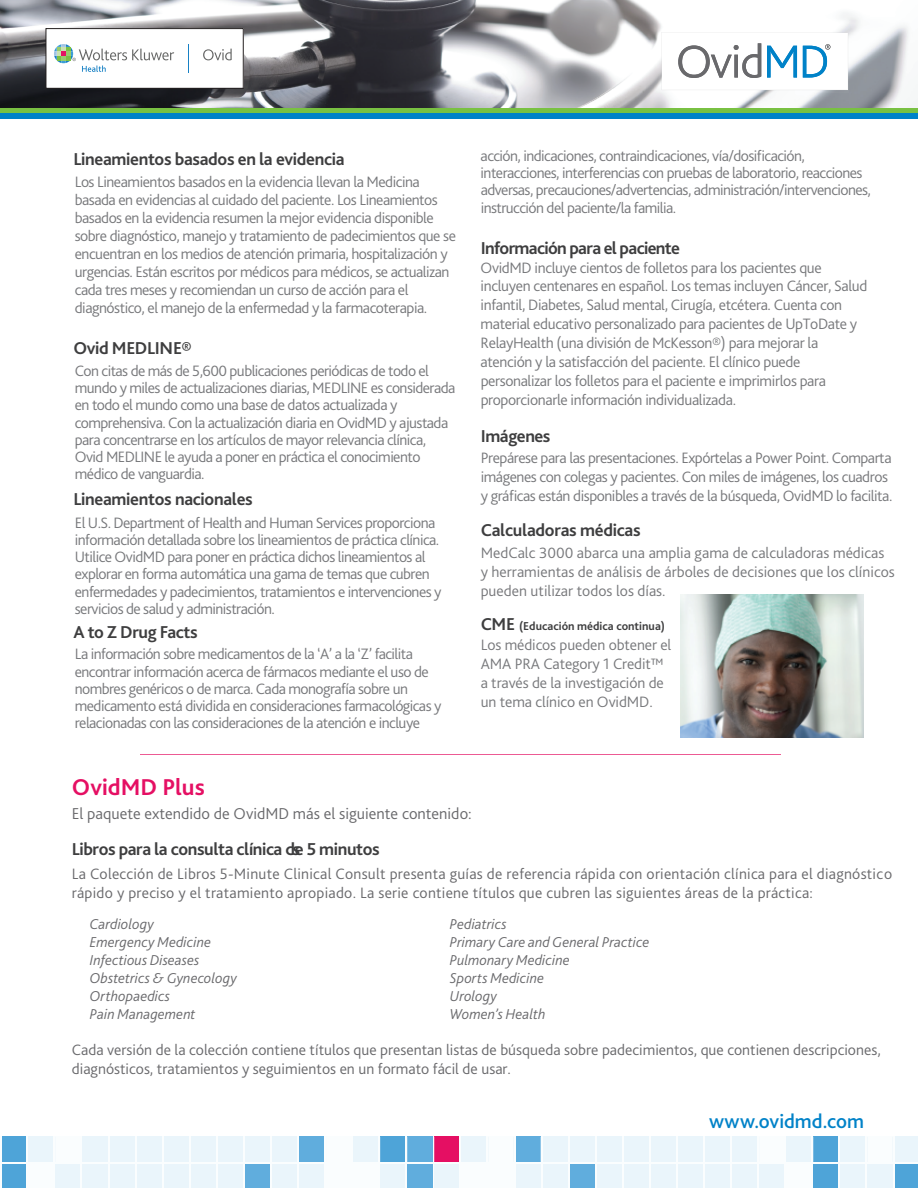
<style>
.page{position:relative;width:918px;height:1188px;background:#fff}
.page>*{position:absolute;margin:0;border:0;box-sizing:border-box;transform-origin:0 0}
.t1{font:700 24px "Bliss 2";color:#e50f63}
.t2{font:500 20.55px "Bliss 2";color:#0082c8}
.t3{font:700 18px "Bliss 2";letter-spacing:-.02em;color:#3e3e3f}
.t4{font:300 16.5px "Bliss 2";color:#69696c}
.t5{font:300 15.75px/17.2px "Bliss 2";letter-spacing:-.03em;color:#77787b}
.t6{font:300 15.75px/18.9px "Bliss 2";letter-spacing:.015em;color:#69696c}
.t7{font:300 15.75px/18.9px "Bliss 2";color:#77787b}
.t8{font:300 15.75px/18.9px "Bliss 2";letter-spacing:-.005em;color:#77787b}
.t9{font:italic 300 15px/18px "Bliss 2";letter-spacing:.005em;color:#69696c}
.t10{font:700 12px "Bliss 2";color:#3e3e3f}
.s1{font-size:18px}
</style>
<div class="page">
<img style="left:0;top:0;width:918px;height:108px">
<div style="left:46px;top:29px;width:197px;height:59px;background:#fff"></div>
<div style="left:46px;top:28px;width:197px;height:60px;border:1px solid #231f20"></div>
<div style="left:47px;top:37px;width:195px;height:43px;background:#fff"></div>
<svg style="left:203px;top:49px;width:29px;height:11px"></svg>
<svg style="left:54px;top:44px;width:120px;height:28px"></svg>
<div style="left:0;top:108px;width:918px;height:8px;background:#79c142"></div>
<div style="left:0;top:113px;width:918px;height:6px;background:#0082c8"></div>
<svg style="left:660px;top:31px;width:189px;height:61px"></svg>
<svg style="left:2px;top:1137px;width:916px;height:51px"></svg>
<div style="left:380px;top:1164px;width:25px;height:24px;background:#eaf5fb"></div>
<div style="left:353px;top:1137px;width:25px;height:25px;background:#eaf5fb"></div>
<div style="left:299px;top:1164px;width:25px;height:24px;background:#eaf5fb"></div>
<div style="left:272px;top:1137px;width:25px;height:25px;background:#eaf5fb"></div>
<div style="left:272px;top:1164px;width:25px;height:24px;background:#eaf5fb"></div>
<div style="left:245px;top:1137px;width:25px;height:25px;background:#eaf5fb"></div>
<div style="left:218px;top:1137px;width:25px;height:25px;background:#eaf5fb"></div>
<div style="left:218px;top:1164px;width:25px;height:24px;background:#eaf5fb"></div>
<div style="left:191px;top:1137px;width:25px;height:25px;background:#eaf5fb"></div>
<div style="left:191px;top:1164px;width:25px;height:24px;background:#eaf5fb"></div>
<div style="left:164px;top:1137px;width:25px;height:25px;background:#eaf5fb"></div>
<div style="left:164px;top:1164px;width:25px;height:24px;background:#eaf5fb"></div>
<div style="left:137px;top:1137px;width:25px;height:25px;background:#eaf5fb"></div>
<div style="left:137px;top:1164px;width:25px;height:24px;background:#eaf5fb"></div>
<div style="left:109px;top:1137px;width:26px;height:25px;background:#eaf5fb"></div>
<div style="left:109px;top:1164px;width:26px;height:24px;background:#eaf5fb"></div>
<div style="left:82px;top:1137px;width:26px;height:25px;background:#eaf5fb"></div>
<div style="left:82px;top:1164px;width:26px;height:24px;background:#eaf5fb"></div>
<div style="left:55px;top:1164px;width:25px;height:24px;background:#eaf5fb"></div>
<div style="left:28px;top:1137px;width:25px;height:25px;background:#eaf5fb"></div>
<hr style="left:0;top:1162px;width:432px;height:2px;background:#fafdfe">
<hr style="left:405px;top:1137px;width:2px;height:51px;background:#fafdfe">
<hr style="left:378px;top:1137px;width:2px;height:51px;background:#fafdfe">
<hr style="left:351px;top:1137px;width:2px;height:51px;background:#fafdfe">
<hr style="left:324px;top:1137px;width:2px;height:51px;background:#fafdfe">
<hr style="left:297px;top:1137px;width:2px;height:51px;background:#fafdfe">
<hr style="left:270px;top:1137px;width:2px;height:51px;background:#fafdfe">
<hr style="left:243px;top:1137px;width:2px;height:51px;background:#fafdfe">
<hr style="left:216px;top:1137px;width:2px;height:51px;background:#fafdfe">
<hr style="left:189px;top:1137px;width:2px;height:51px;background:#fafdfe">
<hr style="left:162px;top:1137px;width:2px;height:51px;background:#fafdfe">
<hr style="left:135px;top:1137px;width:2px;height:51px;background:#fafdfe">
<hr style="left:108px;top:1137px;width:1px;height:51px;background:#fafdfe">
<hr style="left:80px;top:1137px;width:2px;height:51px;background:#fafdfe">
<hr style="left:53px;top:1137px;width:2px;height:51px;background:#fafdfe">
<hr style="left:26px;top:1137px;width:2px;height:51px;background:#fafdfe">
<hr style="left:0;top:1137px;width:1px;height:51px;background:#fafdfe">
<svg style="left:661px;top:32px;width:187px;height:58px"></svg>
<hr style="left:140px;top:752px;width:643px;height:3px;background:#231f20">
<img style="left:681px;top:594px;width:183px;height:143px">
<p class="t3" style="left:74px;top:148px;width:273px">Lineamientos basados en la evidencia</p>
<p class="t5" style="left:75px;top:172px;width:383px;line-height:18px">Los Lineamientos basados en la evidencia llevan la Medicina basada en evidencias al cuidado del paciente. Los Lineamientos basados en la evidencia resumen la mejor evidencia disponible sobre diagnóstico, manejo y tratamiento de padecimientos que se encuentran en los medios de atención primaria, hospitalización y urgencias. Están escritos por médicos para médicos, se actualizan cada tres meses y recomiendan un curso de acción para el diagnóstico, el manejo de la enfermedad y la farmacoterapia.</p>
<p class="t3" style="left:73px;top:337px;width:120px">Ovid MEDLINE®</p>
<p class="t5" style="left:75px;top:362px;width:382px">Con citas de más de 5,600 publicaciones periódicas de todo el mundo y miles de actualizaciones diarias, MEDLINE es considerada en todo el mundo como una base de datos actualizada y comprehensiva. Con la actualización diaria en OvidMD y ajustada para concentrarse en los artículos de mayor relevancia clínica, Ovid MEDLINE le ayuda a poner en práctica el conocimiento médico de vanguardia.</p>
<p class="t5" style="left:75px;top:513px;width:368px">El U.S. Department of Health and Human Services proporciona información detallada sobre los lineamientos de práctica clínica.<br>Utilice OvidMD para poner en práctica dichos lineamientos al explorar en forma automática una gama de temas que cubren enfermedades y padecimientos, tratamientos e intervenciones y servicios de salud y administración.</p>
<p class="t5" style="left:75px;top:645px;width:368px">La información sobre medicamentos de la ‘A’ a la ‘Z’ facilita encontrar información acerca de fármacos mediante el uso de nombres genéricos o de marca. Cada monografía sobre un medicamento está dividida en consideraciones farmacológicas y relacionadas con las consideraciones de la atención e incluye</p>
<p class="t3" style="left:74px;top:488px;width:181px">Lineamientos nacionales</p>
<p class="t3" style="left:74px;top:621px;width:126px">A to Z Drug Facts</p>
<p class="t5" style="left:481px;top:147px;width:392px">acción, indicaciones, contraindicaciones, vía/dosificación, interacciones, interferencias con pruebas de laboratorio, reacciones adversas, precauciones/advertencias, administración/intervenciones, instrucción del paciente/la familia.</p>
<p class="t3" style="left:481px;top:237px;width:201px">Información para el paciente</p>
<p class="t5" style="left:481px;top:258px;width:388px;line-height:18.9px">OvidMD incluye cientos de folletos para los pacientes que incluyen centenares en español. Los temas incluyen Cáncer, Salud infantil, Diabetes, Salud mental, Cirugía, etcétera. Cuenta con material educativo personalizado para pacientes de UpToDate y RelayHealth (una división de McKesson®) para mejorar la atención y la satisfacción del paciente. El clínico puede personalizar los folletos para el paciente e imprimirlos para proporcionarle información individualizada.</p>
<p class="t3" style="left:481px;top:425px;width:71px">Imágenes</p>
<p class="t5" style="left:481px;top:448px;width:413px;line-height:18.9px">Prepárese para las presentaciones. Expórtelas a Power Point. Comparta imágenes con colegas y pacientes. Con miles de imágenes, los cuadros y gráficas están disponibles a través de la búsqueda, OvidMD lo facilita.</p>
<p class="t3" style="left:481px;top:518px;width:161px">Calculadoras médicas</p>
<p class="t7" style="left:481px;top:543px;width:416px">MedCalc 3000 abarca una amplia gama de calculadoras médicas y herramientas de análisis de árboles de decisiones que los clínicos pueden utilizar todos los días.</p>
<p class="t10" style="left:481px;top:619px;width:186px"><span class="s1">CME</span> (Educación médica continua)</p>
<p class="t8" style="left:481px;top:635px;width:192px">Los médicos pueden obtener el<br>AMA PRA Category 1 Credit™ a través de la investigación de un tema clínico en OvidMD.</p>
<h1 class="t1" style="left:72px;top:772px;width:134px">OvidMD Plus</h1>
<p class="t4" style="left:72px;top:804px;width:401px">El paquete extendido de OvidMD más el siguiente contenido:</p>
<p class="t3" style="left:72px;top:838px;width:309px">Libros para la consulta clínica dse 5 minutos</p>
<p class="t6" style="left:72px;top:864px;width:822px">La Colección de Libros 5-Minute Clinical Consult presenta guías de referencia rápida con orientación clínica para el diagnóstico rápido y preciso y el tratamiento apropiado. La serie contiene títulos que cubren las siguientes áreas de la práctica:</p>
<p class="t9" style="left:90px;top:914px;width:149px">Cardiology<br>Emergency Medicine<br>Infectious Diseases<br>Obstetrics &amp; Gynecology<br>Orthopaedics<br>Pain Management</p>
<p class="t9" style="left:450px;top:914px;width:201px">Pediatrics<br>Primary Care and General Practice<br>Pulmonary Medicine<br>Sports Medicine<br>Urology<br>Women’s Health</p>
<p class="t6" style="left:72px;top:1040px;width:810px">Cada versión de la colección contiene títulos que presentan listas de búsqueda sobre padecimientos, que contienen descripciones, diagnósticos, tratamientos y seguimientos en un formato fácil de usar.</p>
<h2 class="t2" style="left:709px;top:1108px;width:157px">www.ovidmd.com</h2>
</div>
